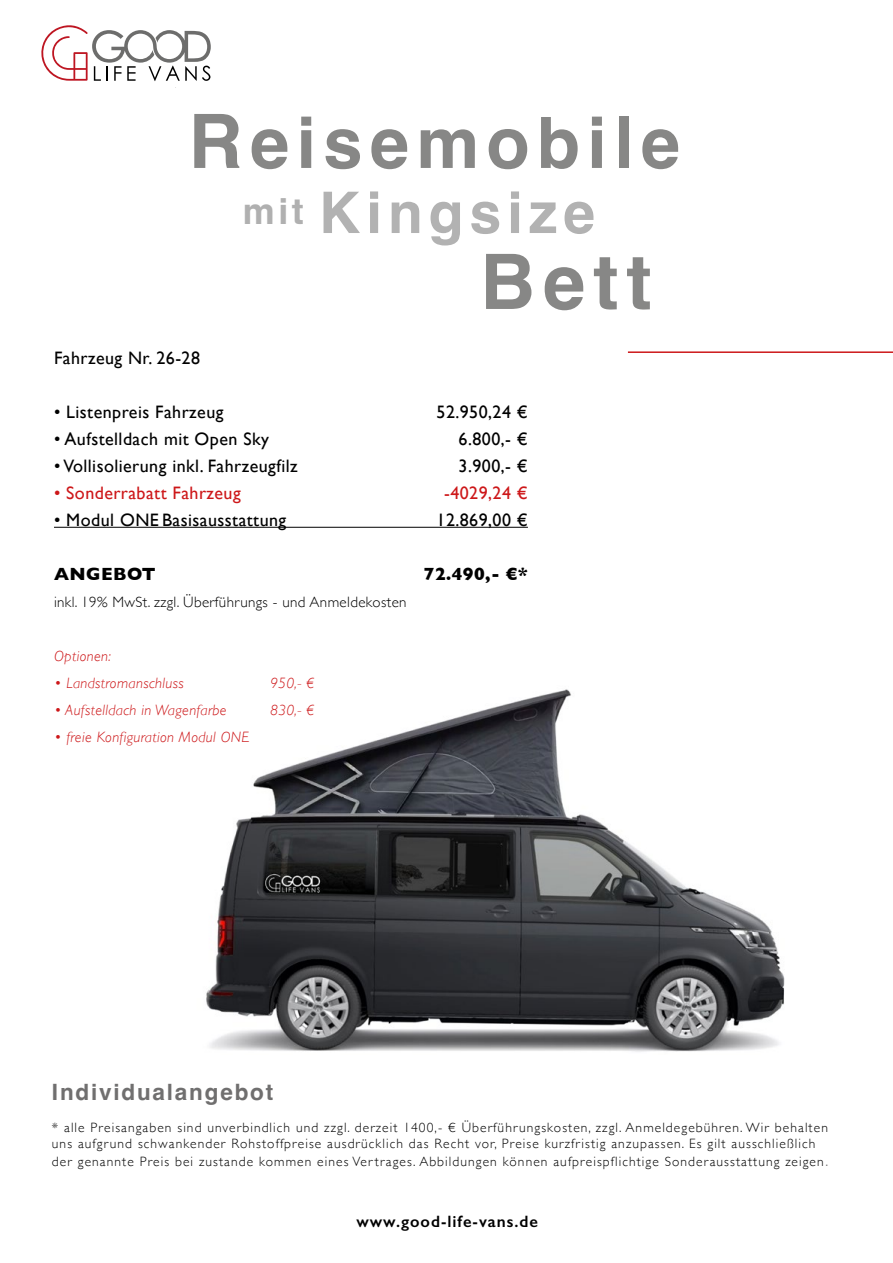
<style>
.page{position:relative;width:893px;height:1263px;background:#fff}
.page>*{position:absolute;margin:0;border:0;box-sizing:border-box;transform-origin:0 0}
.t1{font:700 76.5px "Helvetica";color:#878786}
.t2{font:700 70.8px "Helvetica";letter-spacing:.1em;color:#878786}
.t3{font:700 57.3px "Helvetica";letter-spacing:.1em;color:#b2b2b2}
.t4{font:700 22.5px "Helvetica";letter-spacing:.08em;color:#706f6f}
.t5{font:18px "Gill Sans";letter-spacing:.025em;color:#000}
.t6{font:18px "Gill Sans";letter-spacing:.025em;color:#cd1719}
.t7{font:700 18px "Gill Sans";letter-spacing:.025em;color:#000}
.t8{font:600 16.5px "Gill Sans";letter-spacing:.06em;color:#000}
.t9{font:italic 300 15px "Gill Sans";letter-spacing:.025em;color:#cd1719}
.t10{font:300 15px "Gill Sans";letter-spacing:.025em;color:#000}
.t11{font:300 13.5px/16.2px "Gill Sans";letter-spacing:.08em;color:#000}
.s1{font-size:75px}
.s2{font-family:"Helvetica";font-size:15px;color:#706f6f}
</style>
<div class="page">
<hr style="left:628px;top:351px;width:265px;height:2px;background:#cd1719">
<svg style="left:41px;top:25px;width:170px;height:56px"></svg>
<img style="left:206px;top:689px;width:579px;height:363px">
<hr style="left:54px;top:527px;width:474px;height:1px;background:#000">
<h2 class="t2" style="left:188px;top:117px;width:493px"><span class="s1">R</span>eisemobile</h2>
<h3 class="t3" style="left:243px;top:192px;width:354px"><sup>mit</sup> Kingsize</h3>
<h1 class="t1" style="left:480px;top:254px;width:173px">Bett</h1>
<h3 class="t5" style="left:54px;top:350px;width:148px">Fahrzeug Nr. 26-28</h3>
<h3 class="t5" style="left:54px;top:404px;width:171px">• Listenpreis Fahrzeug</h3>
<h3 class="t5" style="left:437px;top:404px;width:93px">52.950,24 €</h3>
<h3 class="t5" style="left:54px;top:431px;width:216px">• Aufstelldach mit Open Sky</h3>
<h3 class="t5" style="left:459px;top:431px;width:71px">6.800,- €</h3>
<h3 class="t5" style="left:54px;top:458px;width:245px">• Vollisolierung inkl. Fahrzeugfilz</h3>
<h3 class="t5" style="left:459px;top:458px;width:71px">3.900,- €</h3>
<h3 class="t6" style="left:54px;top:485px;width:188px">• Sonderrabatt Fahrzeug</h3>
<h3 class="t6" style="left:444px;top:485px;width:85px">-4029,24 €</h3>
<h3 class="t5" style="left:54px;top:512px;width:234px">• Modul ONE Basisausstattung</h3>
<h3 class="t5" style="left:437px;top:512px;width:93px">12.869,00 €</h3>
<h3 class="t7" style="left:54px;top:566px;width:103px">ANGEBOT</h3>
<h3 class="t7" style="left:424px;top:566px;width:105px">72.490,- €*</h3>
<p class="t10" style="left:54px;top:596px;width:354px">inkl. 19% MwSt. zzgl. Überführungs - und Anmeldekosten</p>
<p class="t9" style="left:54px;top:650px;width:58px">Optionen:</p>
<p class="t9" style="left:54px;top:677px;width:131px">• Landstromanschluss</p>
<p class="t9" style="left:270px;top:677px;width:45px">950,- €</p>
<p class="t9" style="left:54px;top:704px;width:174px">• Aufstelldach in Wagenfarbe</p>
<p class="t9" style="left:270px;top:704px;width:45px">830,- €</p>
<p class="t9" style="left:54px;top:731px;width:197px">• freie Konfiguration Modul ONE</p>
<h3 class="t4" style="left:52px;top:1083px;width:223px">Individualangebot</h3>
<p class="t11" style="left:52px;top:1120px;width:777px">* alle Preisangaben sind unverbindlich und zzgl. derzeit 1400,- € Überführungskosten, zzgl. Anmeldegebühren. Wir behalten uns aufgrund schwankender Rohstoffpreise ausdrücklich das Recht vor, Preise kurzfristig anzupassen. Es gilt ausschließlich</p>
<p class="t11" style="left:52px;top:1155px;width:778px">der genannte Preis bei zustande kommen eines Vertrages. Abbildungen können aufpreispflichtige Sonderausstattung zeigen<span class="s2">.</span></p>
<p class="t8" style="left:356px;top:1215px;width:183px">www.good-life-vans.de</p>
</div>
